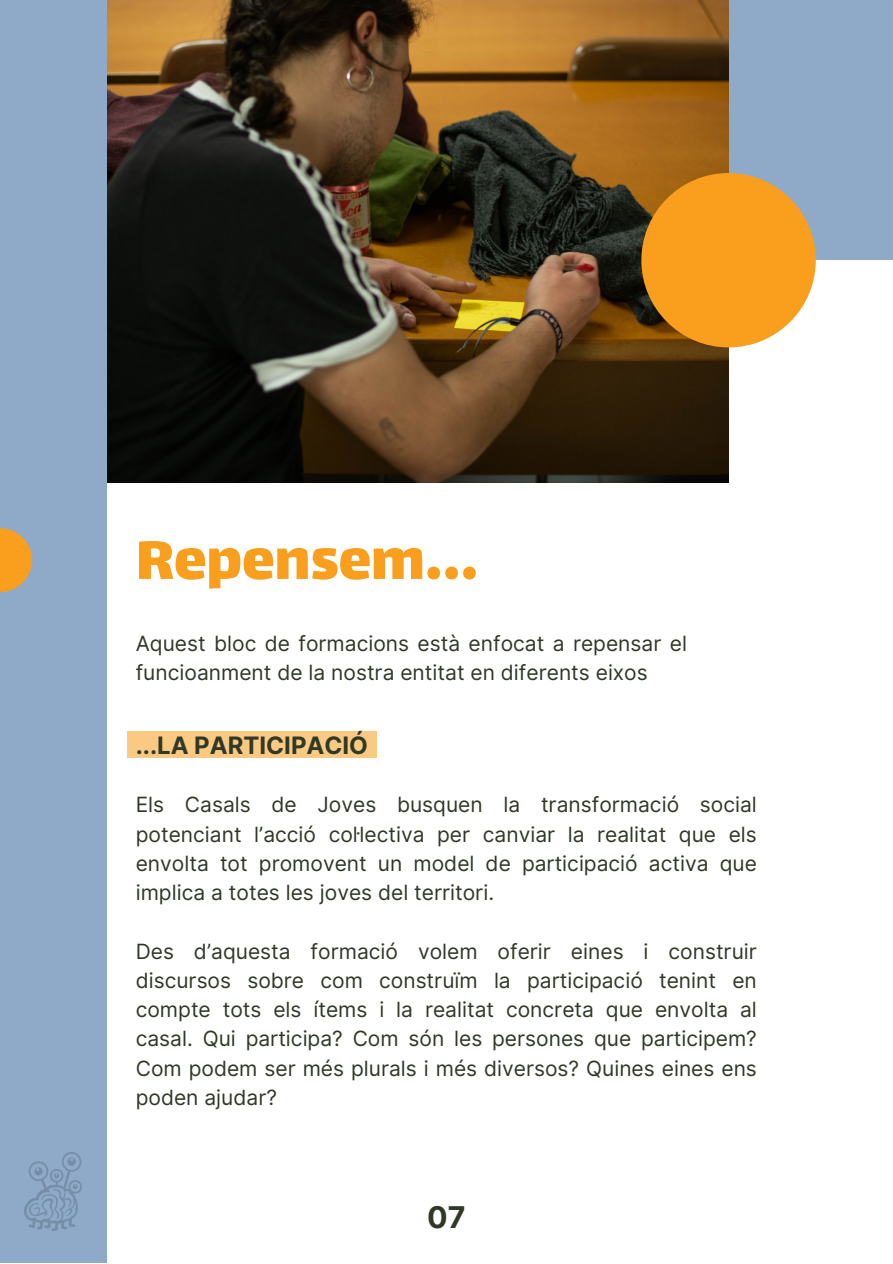
<style>
.page{position:relative;width:893px;height:1264px;background:#fff}
.page>*{position:absolute;margin:0;border:0;box-sizing:border-box;transform-origin:0 0}
.t1{font:66px "Lalezar";color:#f99f1d}
.t2{font:700 30px "Inter";color:#303826}
.t3{font:700 24px "Inter";color:#303826}
.t4{font:21px/29.2px "Inter";color:#303826;text-align:justify}
</style>
<div class="page">
<div style="left:0;top:0;width:892px;height:1262px;background:#8eaac8"></div>
<div style="left:107px;top:260px;width:785px;height:1002px;background:#fff"></div>
<img style="left:107px;top:0;width:621px;height:482px">
<svg style="left:0;top:528px;width:32px;height:64px;fill:#f99f1d"></svg>
<div style="left:127px;top:731px;width:249px;height:27px;background:#fbca82"></div>
<div style="left:641px;top:173px;width:174px;height:174px;background:#f99f1d;border-radius:50%"></div>
<img style="left:24px;top:1152px;width:58px;height:78px">
<p class="t1" style="left:136px;top:517px;width:344px">Repensem...</p>
<p class="t4" style="left:136px;top:628px;width:552px">Aquest bloc de formacions està enfocat a repensar el funcioanment de la nostra entitat en diferents eixos</p>
<p class="t3" style="left:136px;top:731px;width:234px">...LA PARTICIPACIÓ</p>
<p class="t4" style="left:136px;top:790px;width:622px">Els Casals de Joves busquen la transformació social potenciant l’acció col·lectiva per canviar la realitat que els envolta tot promovent un model de participació activa que implica a totes les joves del territori.</p>
<p class="t4" style="left:136px;top:936px;width:622px">Des d’aquesta formació volem oferir eines i construir discursos sobre com construïm la participació tenint en compte tots els ítems i la realitat concreta que envolta al casal. Qui participa? Com són les persones que participem?<br>Com podem ser més plurals i més diversos? Quines eines ens poden ajudar?</p>
<p class="t2" style="left:427px;top:1199px;width:40px">07</p>
</div>
